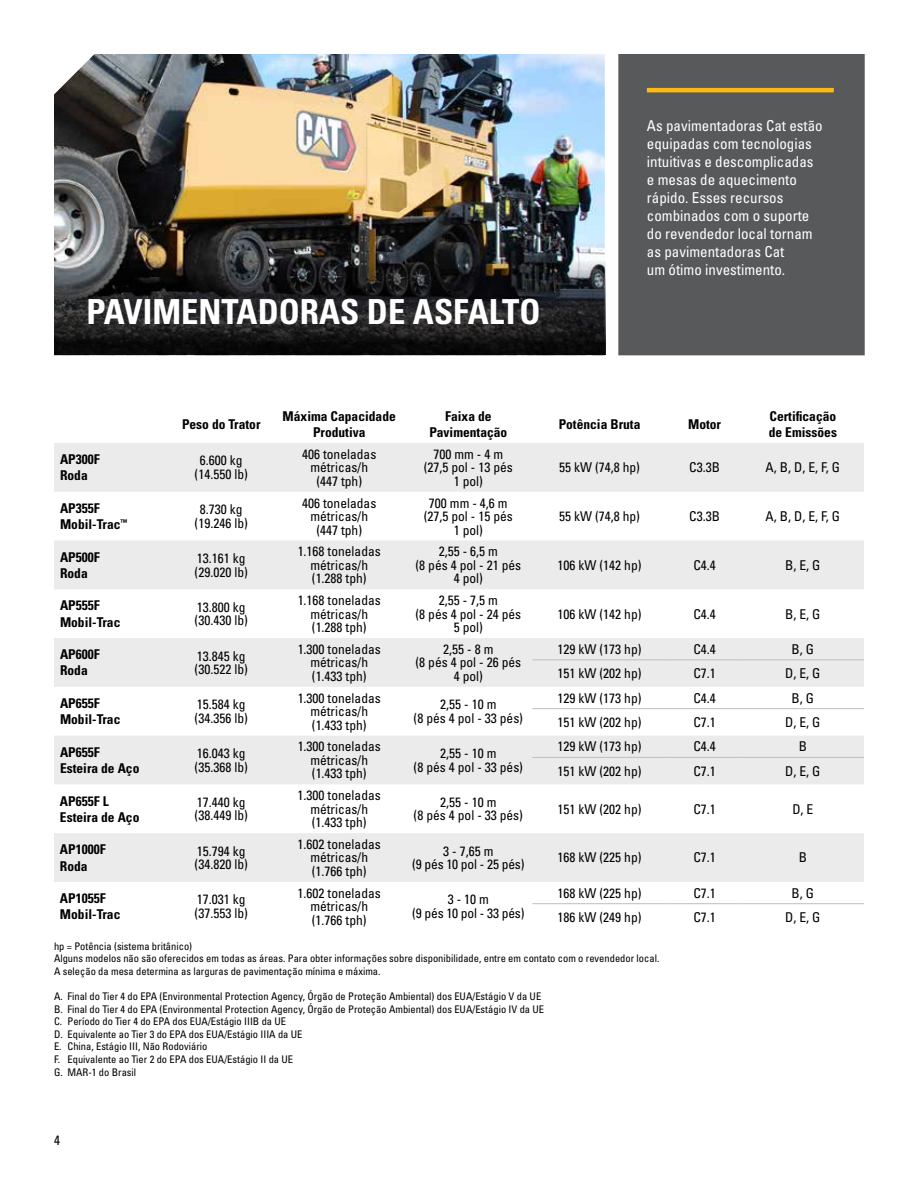
<style>
.page{position:relative;width:918px;height:1188px;background:#fff}
.page>*{position:absolute;margin:0;border:0;box-sizing:border-box;transform-origin:0 0}
.t1{font:700 condensed 34.5px "Univers LT Std";color:#fff}
.t2{font:condensed 15px/18px "Univers LT Std";color:#fff}
.t3{font:condensed 13.5px/13.5px "Univers LT Std";color:#000;text-align:center}
.t4{font:700 condensed 13.5px/16.2px "Univers LT Std";color:#000}
.t5{font:condensed 10.5px/12.6px "Univers LT Std";color:#000}
</style>
<div class="page">
<img style="left:54px;top:54px;width:551px;height:57px">
<svg style="left:54px;top:443px;width:810px;height:146px;fill:#ebebec"></svg>
<svg style="left:54px;top:638px;width:810px;height:244px;fill:#ebebec"></svg>
<hr style="left:532px;top:660px;width:135px;height:1px;background:#bcbec0">
<hr style="left:667px;top:660px;width:75px;height:1px;background:#bcbec0">
<hr style="left:742px;top:660px;width:122px;height:1px;background:#bcbec0">
<hr style="left:532px;top:708px;width:135px;height:1px;background:#bcbec0">
<hr style="left:667px;top:708px;width:75px;height:1px;background:#bcbec0">
<hr style="left:742px;top:708px;width:122px;height:1px;background:#bcbec0">
<hr style="left:532px;top:757px;width:135px;height:1px;background:#bcbec0">
<hr style="left:667px;top:757px;width:75px;height:1px;background:#bcbec0">
<hr style="left:742px;top:757px;width:122px;height:1px;background:#bcbec0">
<hr style="left:532px;top:903px;width:135px;height:1px;background:#bcbec0">
<hr style="left:667px;top:903px;width:75px;height:1px;background:#bcbec0">
<hr style="left:742px;top:903px;width:122px;height:1px;background:#bcbec0">
<div style="left:618px;top:54px;width:247px;height:301px;background:#58595b"></div>
<hr style="left:647px;top:88px;width:187px;height:4px;background:#fdba12">
<img style="left:54px;top:111px;width:552px;height:244px">
<h1 class="t1" style="left:86px;top:290px;width:456px">PAVIMENTADORAS DE ASFALTO</h1>
<p class="t2" style="left:647px;top:116px;width:177px">As pavimentadoras Cat estão equipadas com tecnologias intuitivas e descomplicadas e mesas de aquecimento rápido. Esses recursos combinados com o suporte do revendedor local tornam as pavimentadoras Cat<br>um ótimo investimento.</p>
<p class="t4" style="left:182px;top:416px;width:80px">Peso do Trator</p>
<p class="t4" style="left:283px;top:408px;width:115px;text-align:center">Máxima Capacidade<br>Produtiva</p>
<p class="t4" style="left:429px;top:408px;width:80px;text-align:center">Faixa de<br>Pavimentação</p>
<p class="t4" style="left:559px;top:416px;width:83px">Potência Bruta</p>
<p class="t4" style="left:688px;top:416px;width:34px">Motor</p>
<p class="t4" style="left:769px;top:408px;width:70px">Certificação de Emissões</p>
<p class="t4" style="left:60px;top:451px;width:41px">AP300F<br>Roda</p>
<p class="t3" style="left:195px;top:454px;width:55px">6.600 kg (14.550 lb)</p>
<p class="t3" style="left:302px;top:447px;width:76px">406 toneladas métricas/h (447 tph)</p>
<p class="t3" style="left:424px;top:447px;width:91px">700 mm - 4 m (27,5 pol - 13 pés<br>1 pol)</p>
<p class="t4" style="left:60px;top:500px;width:69px">AP355F<br>Mobil-Trac<sup>™</sup></p>
<p class="t3" style="left:195px;top:503px;width:55px">8.730 kg (19.246 lb)</p>
<p class="t3" style="left:302px;top:496px;width:76px">406 toneladas métricas/h (447 tph)</p>
<p class="t3" style="left:424px;top:496px;width:91px">700 mm - 4,6 m (27,5 pol - 15 pés<br>1 pol)</p>
<p class="t4" style="left:60px;top:549px;width:41px">AP500F<br>Roda</p>
<p class="t3" style="left:195px;top:551px;width:55px;text-align:left">13.161 kg (29.020 lb)</p>
<p class="t3" style="left:298px;top:545px;width:85px">1.168 toneladas métricas/h (1.288 tph)</p>
<p class="t3" style="left:416px;top:545px;width:107px">2,55 - 6,5 m<br>(8 pés 4 pol - 21 pés<br>4 pol)</p>
<p class="t4" style="left:60px;top:598px;width:62px">AP555F<br>Mobil-Trac</p>
<p class="t3" style="left:195px;top:600px;width:55px;text-align:left">13.800 kg (30.430 lb)</p>
<p class="t3" style="left:298px;top:593px;width:85px">1.168 toneladas métricas/h (1.288 tph)</p>
<p class="t3" style="left:416px;top:593px;width:107px">2,55 - 7,5 m<br>(8 pés 4 pol - 24 pés<br>5 pol)</p>
<p class="t3" style="left:559px;top:461px;width:82px">55 kW (74,8 hp)</p>
<p class="t3" style="left:689px;top:461px;width:32px">C3.3B</p>
<p class="t3" style="left:766px;top:461px;width:76px">A, B, D, E, F, G</p>
<p class="t3" style="left:559px;top:509px;width:82px">55 kW (74,8 hp)</p>
<p class="t3" style="left:689px;top:509px;width:32px">C3.3B</p>
<p class="t3" style="left:766px;top:509px;width:76px">A, B, D, E, F, G</p>
<p class="t3" style="left:558px;top:558px;width:85px">106 kW (142 hp)</p>
<p class="t3" style="left:693px;top:558px;width:24px">C4.4</p>
<p class="t3" style="left:785px;top:558px;width:37px">B, E, G</p>
<p class="t3" style="left:558px;top:607px;width:85px">106 kW (142 hp)</p>
<p class="t3" style="left:693px;top:607px;width:24px">C4.4</p>
<p class="t3" style="left:785px;top:607px;width:37px">B, E, G</p>
<p class="t4" style="left:60px;top:646px;width:41px">AP600F<br>Roda</p>
<p class="t3" style="left:195px;top:649px;width:55px;text-align:left">13.845 kg (30.522 lb)</p>
<p class="t3" style="left:298px;top:642px;width:85px">1.300 toneladas métricas/h (1.433 tph)</p>
<p class="t3" style="left:416px;top:642px;width:107px">2,55 - 8 m<br>(8 pés 4 pol - 26 pés<br>4 pol)</p>
<p class="t3" style="left:558px;top:642px;width:85px">129 kW (173 hp)</p>
<p class="t3" style="left:693px;top:642px;width:24px">C4.4</p>
<p class="t3" style="left:792px;top:642px;width:24px">B, G</p>
<p class="t3" style="left:558px;top:666px;width:85px">151 kW (202 hp)</p>
<p class="t3" style="left:693px;top:666px;width:24px">C7.1</p>
<p class="t3" style="left:785px;top:666px;width:37px">D, E, G</p>
<p class="t4" style="left:60px;top:695px;width:62px">AP655F<br>Mobil-Trac</p>
<p class="t3" style="left:195px;top:698px;width:55px;text-align:left">15.584 kg (34.356 lb)</p>
<p class="t3" style="left:298px;top:691px;width:85px">1.300 toneladas métricas/h (1.433 tph)</p>
<p class="t3" style="left:414px;top:698px;width:111px">2,55 - 10 m<br>(8 pés 4 pol - 33 pés)</p>
<p class="t4" style="left:60px;top:744px;width:81px">AP655F<br>Esteira de Aço</p>
<p class="t3" style="left:195px;top:746px;width:55px;text-align:left">16.043 kg (35.368 lb)</p>
<p class="t3" style="left:298px;top:740px;width:85px">1.300 toneladas métricas/h (1.433 tph)</p>
<p class="t3" style="left:414px;top:746px;width:111px">2,55 - 10 m<br>(8 pés 4 pol - 33 pés)</p>
<p class="t3" style="left:558px;top:691px;width:85px">129 kW (173 hp)</p>
<p class="t3" style="left:693px;top:691px;width:24px">C4.4</p>
<p class="t3" style="left:792px;top:691px;width:24px">B, G</p>
<p class="t3" style="left:558px;top:715px;width:85px">151 kW (202 hp)</p>
<p class="t3" style="left:693px;top:715px;width:24px">C7.1</p>
<p class="t3" style="left:785px;top:715px;width:37px">D, E, G</p>
<p class="t3" style="left:558px;top:740px;width:85px">129 kW (173 hp)</p>
<p class="t3" style="left:693px;top:740px;width:24px">C4.4</p>
<p class="t3" style="left:799px;top:740px;width:10px">B</p>
<p class="t3" style="left:558px;top:764px;width:85px">151 kW (202 hp)</p>
<p class="t3" style="left:693px;top:764px;width:24px">C7.1</p>
<p class="t3" style="left:785px;top:764px;width:37px">D, E, G</p>
<p class="t4" style="left:60px;top:793px;width:81px">AP655F L<br>Esteira de Aço</p>
<p class="t3" style="left:195px;top:795px;width:55px;text-align:left">17.440 kg (38.449 lb)</p>
<p class="t3" style="left:298px;top:788px;width:85px">1.300 toneladas métricas/h (1.433 tph)</p>
<p class="t3" style="left:414px;top:795px;width:111px">2,55 - 10 m<br>(8 pés 4 pol - 33 pés)</p>
<p class="t3" style="left:558px;top:802px;width:85px">151 kW (202 hp)</p>
<p class="t3" style="left:693px;top:802px;width:24px">C7.1</p>
<p class="t3" style="left:792px;top:802px;width:22px">D, E</p>
<p class="t4" style="left:60px;top:841px;width:47px">AP1000F<br>Roda</p>
<p class="t3" style="left:195px;top:844px;width:55px;text-align:left">15.794 kg (34.820 lb)</p>
<p class="t3" style="left:298px;top:837px;width:85px">1.602 toneladas métricas/h (1.766 tph)</p>
<p class="t3" style="left:412px;top:844px;width:114px">3 - 7,65 m<br>(9 pés 10 pol - 25 pés)</p>
<p class="t3" style="left:558px;top:851px;width:85px">168 kW (225 hp)</p>
<p class="t3" style="left:693px;top:851px;width:24px">C7.1</p>
<p class="t3" style="left:799px;top:851px;width:10px">B</p>
<p class="t4" style="left:60px;top:890px;width:62px">AP1055F<br>Mobil-Trac</p>
<p class="t3" style="left:195px;top:893px;width:55px;text-align:left">17.031 kg (37.553 lb)</p>
<p class="t3" style="left:298px;top:886px;width:85px">1.602 toneladas métricas/h (1.766 tph)</p>
<p class="t3" style="left:412px;top:893px;width:114px">3 - 10 m<br>(9 pés 10 pol - 33 pés)</p>
<p class="t3" style="left:558px;top:886px;width:85px">168 kW (225 hp)</p>
<p class="t3" style="left:693px;top:886px;width:24px">C7.1</p>
<p class="t3" style="left:792px;top:886px;width:24px">B, G</p>
<p class="t3" style="left:558px;top:910px;width:85px">186 kW (249 hp)</p>
<p class="t3" style="left:693px;top:910px;width:24px">C7.1</p>
<p class="t3" style="left:785px;top:910px;width:37px">D, E, G</p>
<p class="t5" style="left:54px;top:939px;width:607px">hp = Potência (sistema britânico)<br>Alguns modelos não são oferecidos em todas as áreas. Para obter informações sobre disponibilidade, entre em contato com o revendedor local.<br>A seleção da mesa determina as larguras de pavimentação mínima e máxima.</p>
<p class="t5" style="left:54px;top:990px;width:492px">A. Final do Tier 4 do EPA (Environmental Protection Agency, Órgão de Proteção Ambiental) dos EUA/Estágio V da UE B. Final do Tier 4 do EPA (Environmental Protection Agency, Órgão de Proteção Ambiental) dos EUA/Estágio IV da UE C. Período do Tier 4 do EPA dos EUA/Estágio IIIB da UE<br>D. Equivalente ao Tier 3 do EPA dos EUA/Estágio IIIA da UE<br>E. China, Estágio III, Não Rodoviário<br>F. Equivalente ao Tier 2 do EPA dos EUA/Estágio II da UE<br>G. MAR-1 do Brasil</p>
<p class="t3" style="left:54px;top:1133px;width:7px">4</p>
</div>
